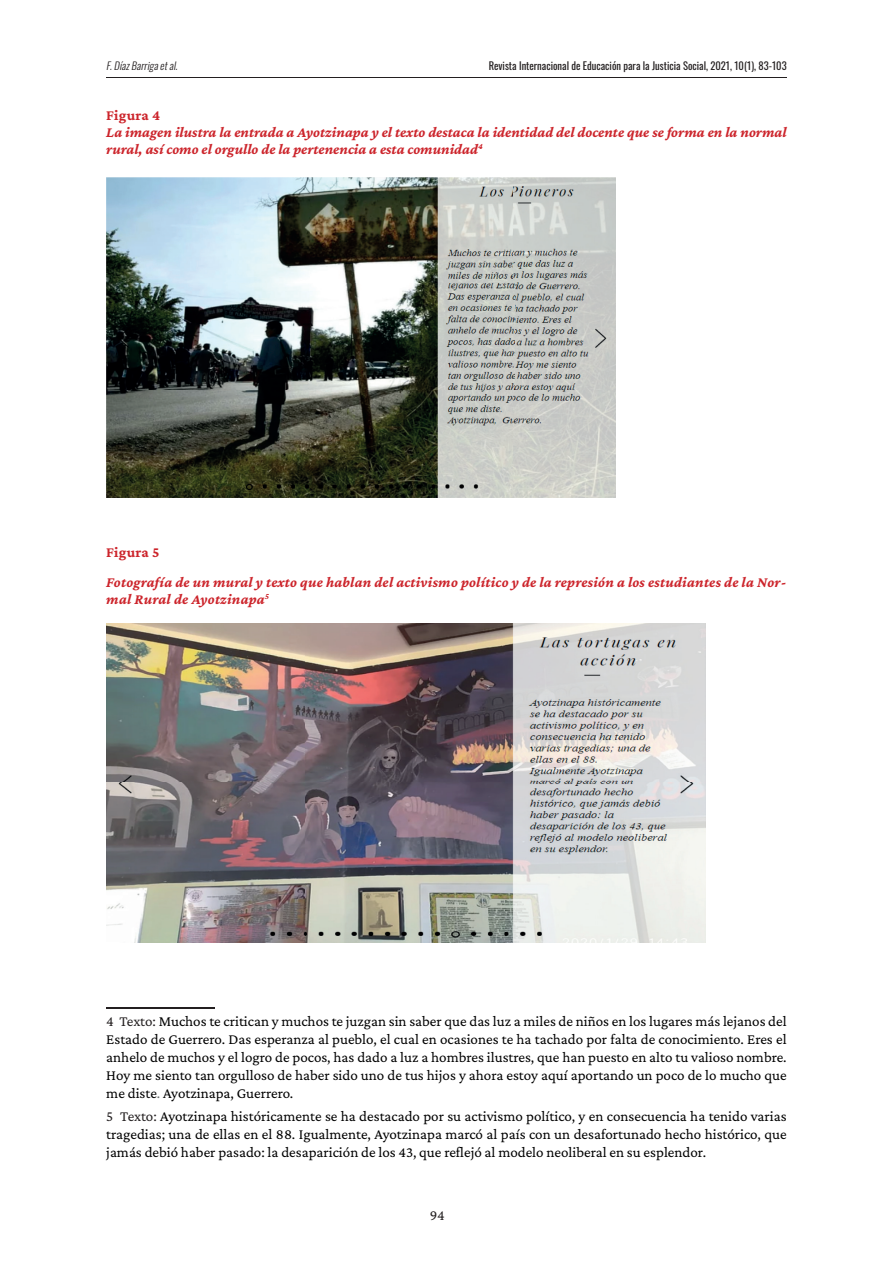
<style>
.page{position:relative;width:893px;height:1263px;background:#fff}
.page>*{position:absolute;margin:0;border:0;box-sizing:border-box;transform-origin:0 0}
.t1{font:15px/18px "Crimson Pro";color:#000001;text-align:justify}
.t2{font:italic 700 15px/17.2px "Crimson Pro";color:#cc242b}
.t3{font:700 15px "Crimson Pro";letter-spacing:.015em;color:#cc242b}
.t4{font:15px "Crimson Pro";color:#231f20}
.t5{font:10.5px "Oswald";color:#231f20}
.t6{font:italic 300 10.5px "Oswald";color:#231f20}
.s1{color:#231f20}
.s2{color:#686c6d}
</style>
<div class="page">
<hr style="left:106px;top:77px;width:681px;height:1px;background:#231f20">
<img style="left:106px;top:177px;width:510px;height:320px">
<img style="left:106px;top:623px;width:599px;height:320px">
<hr style="left:106px;top:1008px;width:108px;height:1px;background:#231f20">
<p class="t6" style="left:106px;top:56px;width:76px">F.DíazBarrigaetal.</p>
<p class="t5" style="left:489px;top:56px;width:299px">Revista Internacional de Educación para la Justicia Social, 2021, 10(1), 83-103</p>
<p class="t3" style="left:106px;top:105px;width:55px">Figura 4</p>
<p class="t2" style="left:106px;top:123px;width:682px">La imagen ilustra la entrada a Ayotzinapa y el texto destaca la identidad del docente que se forma en la normal rural, así como el orgullo de la pertenencia a esta comunidad<sup>4</sup></p>
<p class="t3" style="left:106px;top:543px;width:55px">Figura 5</p>
<p class="t2" style="left:106px;top:573px;width:682px">Fotografía de un mural y texto que hablan del activismo político y de la represión a los estudiantes de la Nor&shy;mal Rural de Ayotzinapa<sup>5</sup></p>
<p class="t1" style="left:106px;top:1012px;width:682px"><span class="s1">4 Texto:</span> Muchos te critican y muchos te juzgan sin saber que das luz a miles de niños en los lugares más lejanos del Estado de Guerrero. Das esperanza al pueblo, el cual en ocasiones te ha tachado por falta de conocimiento. Eres el anhelo de muchos y el logro de pocos, has dado a luz a hombres ilustres, que han puesto en alto tu valioso nombre.<br>Hoy me siento tan orgulloso de haber sido uno de tus hijos y ahora estoy aquí aportando un poco de lo mucho que me diste<span class="s2">.</span> Ayotzinapa, Guerrero.</p>
<p class="t1" style="left:106px;top:1106px;width:682px"><span class="s1">5 Texto:</span> Ayotzinapa históricamente se ha destacado por su activismo político, y en consecuencia ha tenido varias tragedias; una de ellas en el 88. Igualmente, Ayotzinapa marcó al país con un desafortunado hecho histórico, que jamás debió haber pasado: la desaparición de los 43, que reflejó al modelo neoliberal en su esplendor.</p>
<p class="t4" style="left:430px;top:1205px;width:17px">94</p>
</div>
